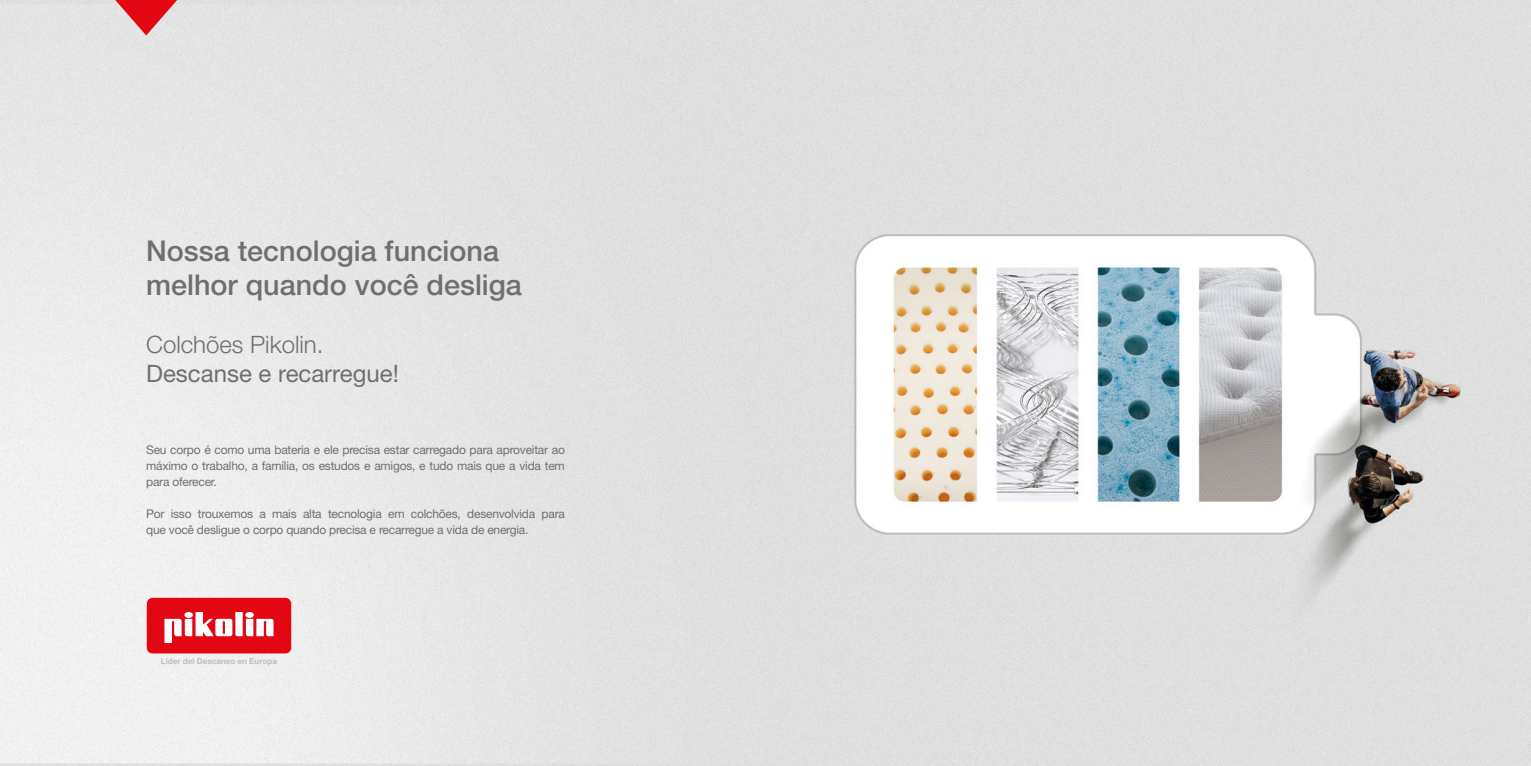
<style>
.page{position:relative;width:1531px;height:766px;background:#fff}
.page>*{position:absolute;margin:0;border:0;box-sizing:border-box;transform-origin:0 0}
.t1{font:500 28.7px/34.5px "Helvetica Neue LT Std";color:#706f6f}
.t2{font:24px "Helvetica Neue LT Std";color:#706f6f}
.t3{font:300 24px "Helvetica Neue LT Std";color:#706f6f}
.t4{font:12px/16px "Helvetica Neue LT Std";letter-spacing:-.02em;color:#706f6f;text-align:justify}
.t5{font:700 8.1px "Helvetica Neue LT Std";color:#bdbbbd}
</style>
<div class="page">
<img style="left:0;top:0;width:1531px;height:765px">
<svg style="left:115px;top:0;width:62px;height:35px;background:#e3737a"></svg>
<svg style="left:146px;top:597px;width:146px;height:57px"></svg>
<h1 class="t1" style="left:146px;top:233px;width:377px">Nossa tecnologia funciona melhor quando você desliga</h1>
<h2 class="t3" style="left:146px;top:330px;width:179px">Colchões Pikolin.</h2>
<h2 class="t2" style="left:146px;top:359px;width:254px">Descanse e recarregue!</h2>
<p class="t4" style="left:146px;top:441px;width:420px">Seu corpo é como uma bateria e ele precisa estar carregado para aproveitar ao máximo o trabalho, a família, os estudos e amigos, e tudo mais que a vida tem para oferecer.</p>
<p class="t4" style="left:146px;top:505px;width:420px">Por isso trouxemos a mais alta tecnologia em colchões, desenvolvida para que você desligue o corpo quando precisa e recarregue a vida de energia.</p>
<p class="t5" style="left:161px;top:656px;width:118px">Líder del Descanso en Europa</p>
</div>
